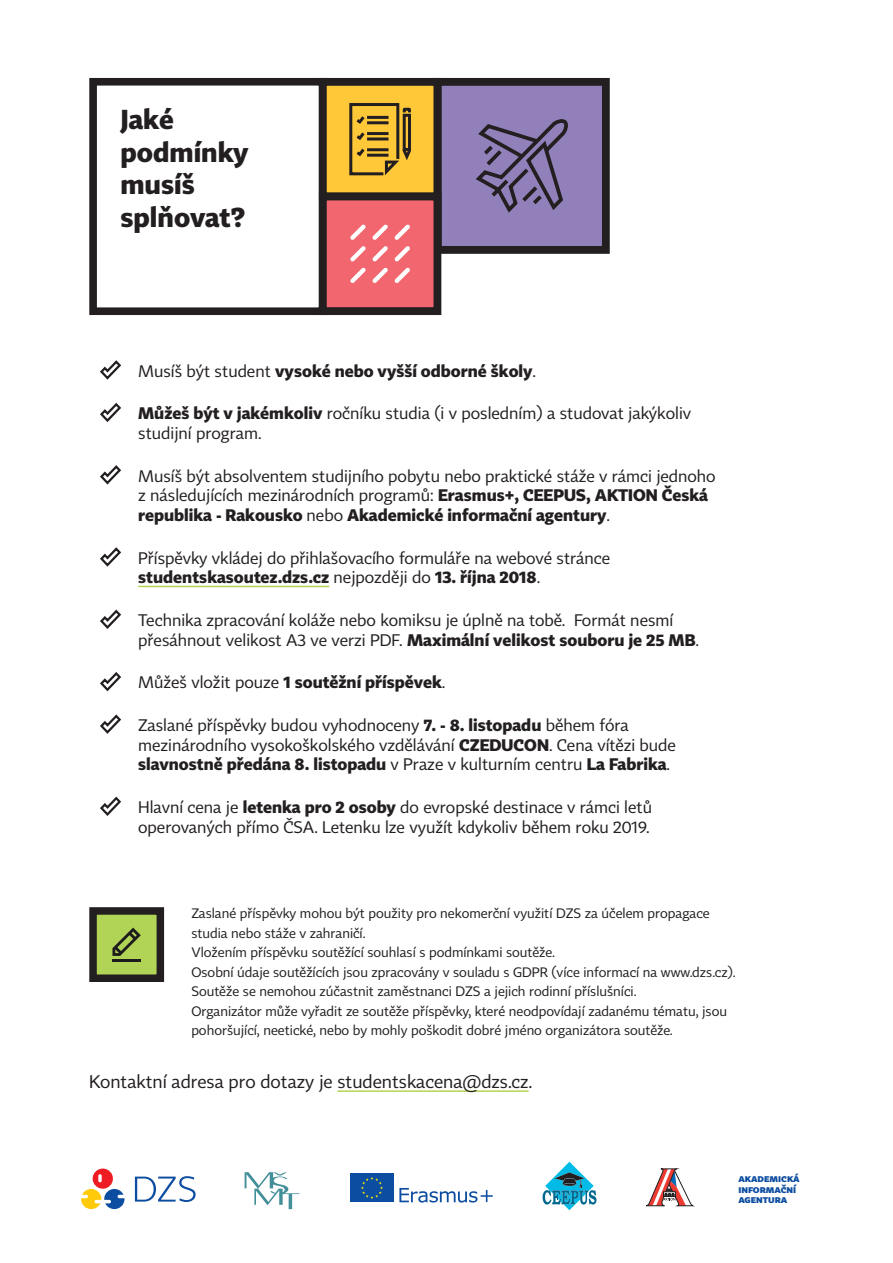
<style>
.page{position:relative;width:893px;height:1263px;background:#fff}
.page>*{position:absolute;margin:0;border:0;box-sizing:border-box;transform-origin:0 0}
.nadpis{font:700 27px/32.4px "Tabac Sans";color:#231f20}
.t1{font:18px "Tabac Sans";color:#231f20}
.t2{font:16.5px/19.8px "Tabac Sans";color:#231f20}
.t3{font:700 16.5px "Tabac Sans";color:#231f20}
.t4{font:13.5px/19.5px "Tabac Sans";color:#231f20}
.t5{font:700 10.65px "Tabac Sans";color:#0d4da1}
.s1{font-weight:400}
.s2{font-weight:700}
</style>
<div class="page">
<div style="left:89px;top:78px;width:237px;height:237px;border:8px solid #231f20"></div>
<div style="left:323px;top:82px;width:114px;height:114px;background:#ffc838"></div>
<div style="left:319px;top:78px;width:122px;height:122px;border:8px solid #231f20"></div>
<div style="left:438px;top:82px;width:168px;height:168px;background:#9280bb"></div>
<div style="left:434px;top:78px;width:176px;height:176px;border:8px solid #231f20"></div>
<div style="left:323px;top:196px;width:114px;height:115px;background:#f1666f"></div>
<div style="left:319px;top:193px;width:122px;height:122px;border:8px solid #231f20"></div>
<div style="left:93px;top:911px;width:67px;height:67px;background:#b2d456"></div>
<div style="left:89px;top:907px;width:75px;height:75px;border:8px solid #231f20"></div>
<hr style="left:337px;top:1090px;width:192px;height:2px;background:#b2d456">
<hr style="left:138px;top:586px;width:191px;height:1px;background:#b2d456">
<svg style="left:100px;top:360px;width:21px;height:20px"></svg>
<svg style="left:100px;top:402px;width:21px;height:20px"></svg>
<svg style="left:100px;top:465px;width:21px;height:20px"></svg>
<svg style="left:100px;top:547px;width:21px;height:20px"></svg>
<svg style="left:100px;top:609px;width:21px;height:20px"></svg>
<svg style="left:100px;top:672px;width:21px;height:20px"></svg>
<svg style="left:100px;top:714px;width:21px;height:20px"></svg>
<svg style="left:100px;top:796px;width:21px;height:20px"></svg>
<svg style="left:349px;top:103px;width:62px;height:73px"></svg>
<svg style="left:112px;top:927px;width:29px;height:29px"></svg>
<hr style="left:112px;top:959px;width:29px;height:2px;background:#1c1c1c">
<svg style="left:350px;top:224px;width:16px;height:16px"></svg>
<svg style="left:350px;top:246px;width:16px;height:16px"></svg>
<svg style="left:350px;top:268px;width:16px;height:15px"></svg>
<svg style="left:372px;top:224px;width:16px;height:16px"></svg>
<svg style="left:372px;top:246px;width:16px;height:16px"></svg>
<svg style="left:372px;top:268px;width:16px;height:15px"></svg>
<svg style="left:394px;top:224px;width:16px;height:16px"></svg>
<svg style="left:394px;top:246px;width:16px;height:16px"></svg>
<svg style="left:394px;top:268px;width:16px;height:15px"></svg>
<svg style="left:476px;top:119px;width:92px;height:94px"></svg>
<svg style="left:245px;top:1172px;width:54px;height:37px"></svg>
<svg style="left:399px;top:1188px;width:94px;height:14px"></svg>
<div style="left:350px;top:1173px;width:43px;height:29px;background:#0d4da1"></div>
<svg style="left:361px;top:1177px;width:22px;height:22px"></svg>
<svg style="left:81px;top:1168px;width:44px;height:41px"></svg>
<svg style="left:135px;top:1176px;width:61px;height:26px"></svg>
<svg style="left:543px;top:1162px;width:53px;height:48px"></svg>
<svg style="left:646px;top:1168px;width:47px;height:38px"></svg>
<p class="nadpis" style="left:120px;top:103px;width:130px">Jaké podmínky musíš splňovat?</p>
<p class="t3" style="left:138px;top:360px;width:399px"><span class="s1">Musíš být student</span> vysoké nebo vyšší odborné školy<span class="s1">.</span></p>
<p class="t2" style="left:138px;top:404px;width:554px"><span class="s2">Můžeš být v jakémkoliv</span> ročníku studia (i v posledním) a studovat jakýkoliv studijní program.</p>
<p class="t2" style="left:138px;top:466px;width:579px">Musíš být absolventem studijního pobytu nebo praktické stáže v rámci jednoho z následujících mezinárodních programů: <span class="s2">Erasmus+, CEEPUS, AKTION Česká republika - Rakousko</span> nebo <span class="s2">Akademické informační agentury</span>.</p>
<p class="t2" style="left:138px;top:548px;width:474px">Příspěvky vkládej do přihlašovacího formuláře na webové stránce <span class="s2">studentskasoutez.dzs.cz</span> nejpozději do <span class="s2">13. října 2018</span>.</p>
<p class="t2" style="left:138px;top:610px;width:562px">Technika zpracování koláže nebo komiksu je úplně na tobě. Formát nesmí přesáhnout velikost A3 ve verzi PDF. <span class="s2">Maximální velikost souboru je 25 MB</span>.</p>
<p class="t3" style="left:138px;top:672px;width:309px"><span class="s1">Můžeš vložit pouze</span> 1 soutěžní příspěvek<span class="s1">.</span></p>
<p class="t2" style="left:138px;top:715px;width:539px">Zaslané příspěvky budou vyhodnoceny <span class="s2">7. - 8. listopadu</span> během fóra mezinárodního vysokoškolského vzdělávání <span class="s2">CZEDUCON</span>. Cena vítězi bude <span class="s2">slavnostně předána 8. listopadu</span> v Praze v kulturním centru <span class="s2">La Fabrika</span>.</p>
<p class="t2" style="left:138px;top:797px;width:515px">Hlavní cena je <span class="s2">letenka pro 2 osoby</span> do evropské destinace v rámci letů operovaných přímo ČSA. Letenku lze využít kdykoliv během roku 2019.</p>
<p class="t4" style="left:191px;top:903px;width:520px">Zaslané příspěvky mohou být použity pro nekomerční využití DZS za účelem propagace studia nebo stáže v zahraničí.</p>
<p class="t4" style="left:191px;top:942px;width:365px">Vložením příspěvku soutěžící souhlasí s podmínkami soutěže.</p>
<p class="t4" style="left:191px;top:962px;width:546px">Osobní údaje soutěžících jsou zpracovány v souladu s GDPR (více informací na www.dzs.cz).</p>
<p class="t4" style="left:191px;top:981px;width:447px">Soutěže se nemohou zúčastnit zaměstnanci DZS a jejich rodinní příslušníci.</p>
<p class="t4" style="left:191px;top:1001px;width:537px">Organizátor může vyřadit ze soutěže příspěvky, které neodpovídají zadanému tématu, jsou pohoršující, neetické, nebo by mohly poškodit dobré jméno organizátora soutěže.</p>
<p class="t1" style="left:89px;top:1071px;width:445px">Kontaktní adresa pro dotazy je studentskacena@dzs.cz.</p>
<p class="t5" style="left:738px;top:1171px;width:63px">akademická</p>
<p class="t5" style="left:738px;top:1182px;width:59px">informační</p>
<p class="t5" style="left:738px;top:1193px;width:51px">agentura</p>
</div>
